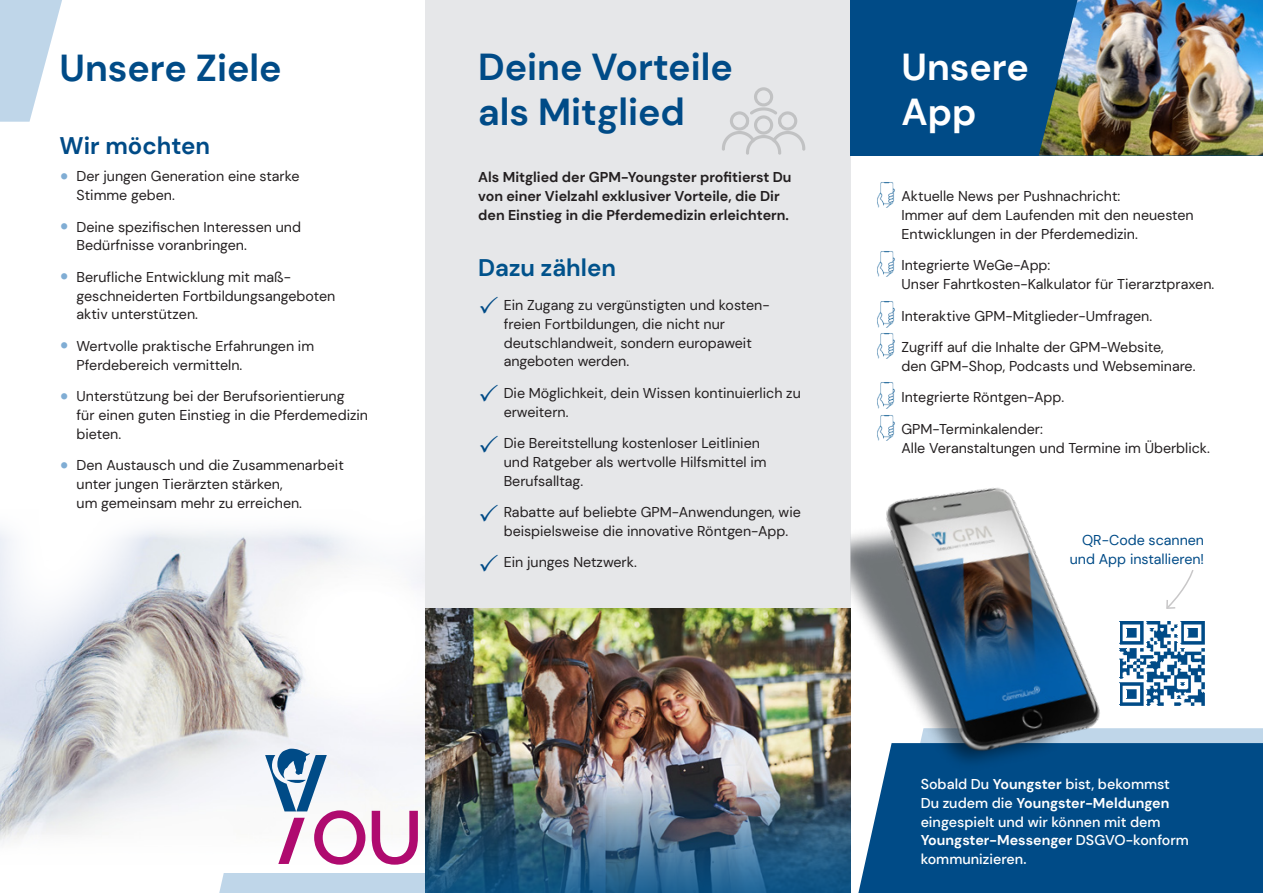
<style>
.page{position:relative;width:1263px;height:893px;background:#fff}
.page>*{position:absolute;margin:0;border:0;box-sizing:border-box;transform-origin:0 0}
.t1{font:700 37.5px/45px "DM Sans";color:#004b87}
.t2{font:700 37.5px/45px "DM Sans";color:#fff}
.t3{font:700 24px "DM Sans";color:#01528b}
.t4{font:700 24px "DM Sans";color:#004b87}
.t5{font:14.25px/18.8px "DM Sans";color:#231f20}
.t6{font:500 14.25px/18.8px "DM Sans";color:#fff}
.t7{font:700 14.25px/18.8px "DM Sans";color:#231f20}
.t8{font:14.25px/18.8px "DM Sans";color:#004b87;text-align:right}
.s1{color:#80add4}
.s2{font-weight:700}
</style>
<div class="page">
<img style="left:0;top:719px;width:425px;height:125px">
<div style="left:219px;top:873px;width:206px;height:20px;background:#bfd6e9"></div>
<svg style="left:265px;top:749px;width:160px;height:116px"></svg>
<svg style="left:0;top:529px;width:425px;height:190px"></svg>
<div style="left:425px;top:0;width:425px;height:893px;background:#e6e7e9"></div>
<div style="left:850px;top:0;width:413px;height:156px;background:#004b87"></div>
<img style="left:1039px;top:0;width:224px;height:156px">
<svg style="left:0;top:0;width:62px;height:122px"></svg>
<img style="left:425px;top:609px;width:425px;height:171px">
<img style="left:425px;top:780px;width:425px;height:113px">
<svg style="left:722px;top:87px;width:83px;height:68px"></svg>
<img style="left:877px;top:182px;width:18px;height:25px">
<img style="left:877px;top:251px;width:18px;height:26px">
<img style="left:877px;top:301px;width:18px;height:26px">
<img style="left:877px;top:333px;width:18px;height:26px">
<img style="left:877px;top:382px;width:18px;height:26px">
<div style="left:1147px;top:728px;width:116px;height:15px;background:#bfd6e9"></div>
<img style="left:877px;top:415px;width:18px;height:25px">
<div style="left:858px;top:743px;width:405px;height:150px;background:#004b87"></div>
<img style="left:850px;top:471px;width:297px;height:315px">
<svg style="left:1166px;top:570px;width:28px;height:39px"></svg>
<img style="left:1115px;top:616px;width:90px;height:94px">
<h1 class="t1" style="left:60px;top:45px;width:224px">Unsere Ziele</h1>
<h2 class="t4" style="left:60px;top:130px;width:152px">Wir möchten</h2>
<p class="t5" style="left:77px;top:167px;width:224px;text-indent:-17px"><span class="s1">•</span> Der jungen Generation eine starke<br>Stimme geben.</p>
<p class="t5" style="left:77px;top:217px;width:226px;text-indent:-17px"><span class="s1">•</span> Deine spezifischen Interessen und<br>Bedürfnisse voranbringen.</p>
<p class="t5" style="left:77px;top:267px;width:260px;text-indent:-17px"><span class="s1">•</span> Berufliche Entwicklung mit maß&shy;geschneiderten Fortbildungsangeboten aktiv unterstützen.</p>
<p class="t5" style="left:77px;top:336px;width:239px;text-indent:-17px"><span class="s1">•</span> Wertvolle praktische Erfahrungen im<br>Pferdebereich vermitteln.</p>
<p class="t5" style="left:77px;top:387px;width:293px;text-indent:-17px"><span class="s1">•</span> Unterstützung bei der Berufsorientierung<br>für einen guten Einstieg in die Pferdemedizin bieten.</p>
<p class="t5" style="left:77px;top:456px;width:269px;text-indent:-17px"><span class="s1">•</span> Den Austausch und die Zusammenarbeit unter jungen Tierärzten stärken,<br>um gemeinsam mehr zu erreichen.</p>
<h1 class="t1" style="left:478px;top:44px;width:256px">Deine Vorteile als Mitglied</h1>
<p class="t7" style="left:478px;top:168px;width:315px">Als Mitglied der GPM-Youngster profitierst Du von einer Vielzahl exklusiver Vorteile, die Dir den Einstieg in die Pferdemedizin erleichtern.</p>
<h2 class="t3" style="left:478px;top:252px;width:139px">Dazu zählen</h2>
<p class="t5" style="left:504px;top:296px;width:268px">Ein Zugang zu vergünstigten und kosten&shy;freien Fortbildungen, die nicht nur deutschlandweit, sondern europaweit angeboten werden.</p>
<p class="t5" style="left:504px;top:383px;width:299px">Die Möglichkeit, dein Wissen kontinuierlich zu erweitern.</p>
<p class="t5" style="left:504px;top:434px;width:264px">Die Bereitstellung kostenloser Leitlinien und Ratgeber als wertvolle Hilfsmittel im<br>Berufsalltag.</p>
<p class="t5" style="left:504px;top:503px;width:299px">Rabatte auf beliebte GPM-Anwendungen, wie beispielsweise die innovative Röntgen-App.</p>
<p class="t5" style="left:504px;top:553px;width:135px">Ein junges Netzwerk.</p>
<h1 class="t2" style="left:901px;top:44px;width:129px">Unsere<br>App</h1>
<p class="t5" style="left:901px;top:187px;width:294px">Aktuelle News per Pushnachricht:<br>Immer auf dem Laufenden mit den neuesten<br>Entwicklungen in der Pferdemedizin.</p>
<p class="t5" style="left:901px;top:256px;width:314px">Integrierte WeGe-App:<br>Unser Fahrtkosten-Kalkulator für Tierarztpraxen.</p>
<p class="t5" style="left:901px;top:306px;width:252px">Interaktive GPM-Mitglieder-Umfragen.</p>
<p class="t5" style="left:901px;top:338px;width:295px">Zugriff auf die Inhalte der GPM-Website,<br>den GPM-Shop, Podcasts und Webseminare.</p>
<p class="t5" style="left:901px;top:388px;width:164px">Integrierte Röntgen-App.</p>
<p class="t5" style="left:901px;top:419px;width:310px">GPM-Terminkalender:<br>Alle Veranstaltungen und Termine im Überblick.</p>
<p class="t8" style="left:1070px;top:531px;width:136px">QR-Code scannen und App installieren!</p>
<p class="t6" style="left:921px;top:775px;width:270px">Sobald Du <span class="s2">Youngster</span> bist, bekommst<br>Du zudem die <span class="s2">Youngster-Meldungen </span>eingespielt und wir können mit dem<br><span class="s2">Youngster-Messenger</span> DSGVO-konform kommunizieren.</p>
</div>
